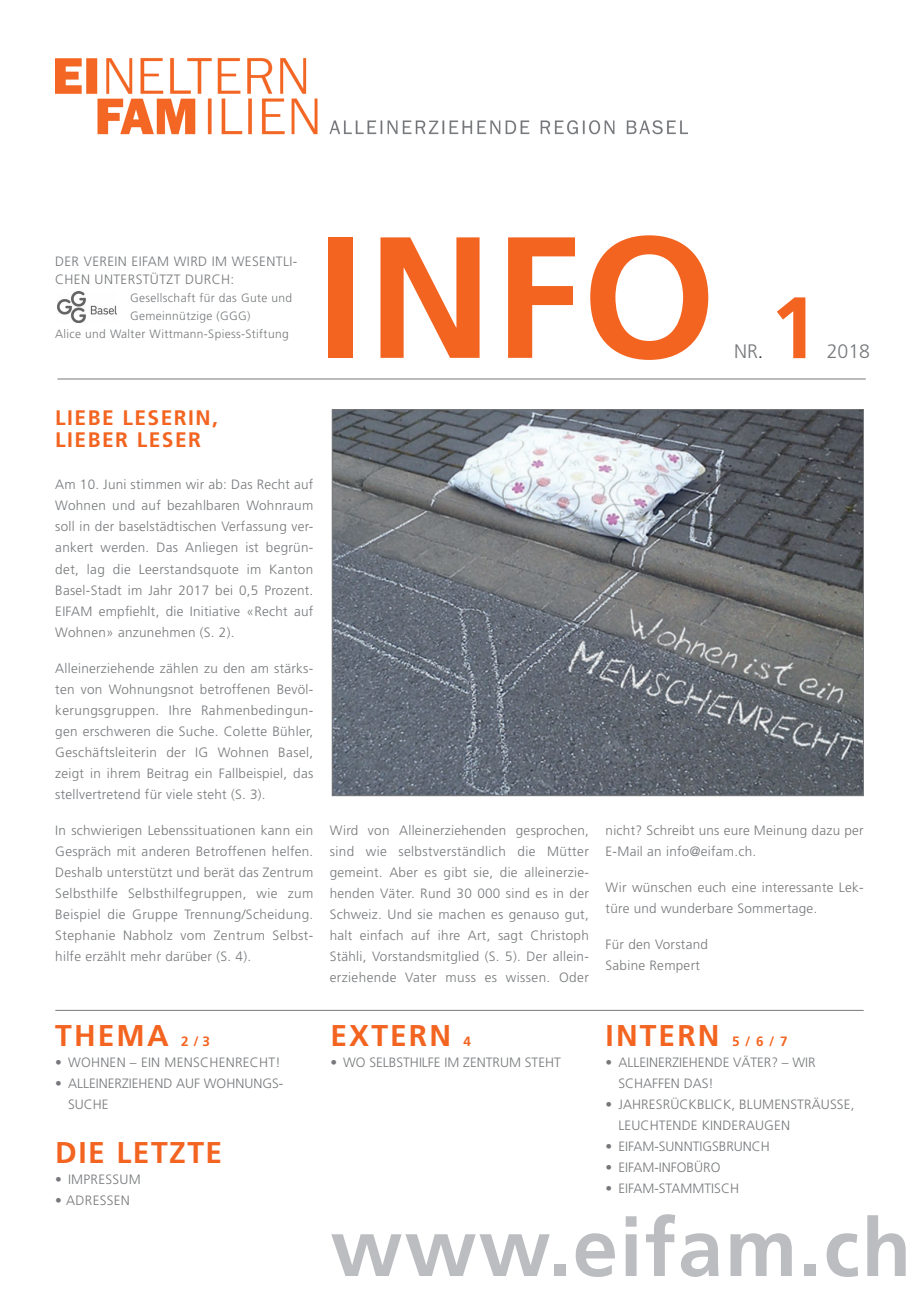
<style>
.page{position:relative;width:919px;height:1289px;background:#fff}
.page>*{position:absolute;margin:0;border:0;box-sizing:border-box;transform-origin:0 0}
.t1{font:700 172.5px "Frutiger";color:#f36421}
.t2{font:700 87px "Frutiger";color:#f36421}
.t3{font:700 81px "Frutiger";letter-spacing:.025em;color:#bcbdc0}
.t4{font:700 30px "Frutiger";letter-spacing:.07em;color:#f36421}
.t5{font:700 30px "Frutiger";letter-spacing:.05em;color:#f36421}
.t6{font:700 21px/22.5px "Frutiger";letter-spacing:.07em;color:#f36421}
.t7{font:300 19.5px "Frutiger";color:#76787b}
.t8{font:300 13.5px/21px "Frutiger";letter-spacing:.02em;color:#76787b}
.t9{font:300 13.5px/21px "Frutiger";color:#76787b}
.t10{font:700 13.5px "Frutiger";color:#f36421}
.t11{font:300 12px/18px "Frutiger";letter-spacing:.03em;color:#76787b}
.s1{color:#231f20}
</style>
<div class="page">
<img style="left:55px;top:58px;width:632px;height:77px">
<hr style="left:55px;top:1009px;width:808px;height:1px;background:#76787b">
<hr style="left:57px;top:378px;width:808px;height:1px;background:#76787b">
<img style="left:334px;top:411px;width:527px;height:382px">
<img style="left:57px;top:291px;width:60px;height:32px">
<p class="t8" style="left:55px;top:252px;width:244px;line-height:18px">Der Verein eifam wird im wesentli&shy;chen unterstützt durch:</p>
<p class="t11" style="left:55px;top:289px;width:29px">G</p>
<p class="t11" style="left:139px;top:289px;width:155px">esellschaft für das Gute und</p>
<p class="t11" style="left:55px;top:307px;width:29px">G</p>
<p class="t11" style="left:139px;top:307px;width:91px">emeinnützige (GGG</p>
<p class="t11" style="left:55px;top:307px;width:235px;text-indent:192px">)<br>Alice und Walter Wittmann-Spiess-Stiftung</p>
<h1 class="t1" style="left:316px;top:196px;width:401px">INFO</h1>
<h3 class="t7" style="left:734px;top:340px;width:31px">NR <span class="s1">.</span></h3>
<h2 class="t2" style="left:770px;top:277px;width:50px">1</h2>
<h3 class="t7" style="left:826px;top:340px;width:45px">2018</h3>
<h3 class="t6" style="left:55px;top:406px;width:164px">LIEBE LESERIN,<br>LIEBER LESER</h3>
<p class="t8" style="left:55px;top:474px;width:259px;text-align:justify">Am 10. Juni stimmen wir ab: Das Recht auf Wohnen und auf bezahlbaren Wohnraum soll in der baselstädtischen Verfassung ver&shy;ankert werden. Das Anliegen ist begrün&shy;det, lag die Leerstandsquote im Kanton Basel-Stadt im Jahr 2017 bei 0,5 Prozent.<br>EIFAM empfiehlt, die Initiative «Recht auf Wohnen» anzunehmen (S. 2).</p>
<p class="t8" style="left:55px;top:657px;width:259px;text-align:justify">Alleinerziehende zählen zu den am stärks&shy;ten von Wohnungsnot betroffenen Bevöl&shy;kerungsgruppen. Ihre Rahmenbedingun&shy;gen erschweren die Suche. Colette Bühler, Geschäftsleiterin der IG</p>
<p class="t8" style="left:55px;top:741px;width:259px;text-align:justify;text-indent:162px">Wohnen Basel, zeigt in ihrem Beitrag ein Fallbeispiel, das stellvertretend für viele steht (S. 3).</p>
<p class="t8" style="left:55px;top:819px;width:259px;text-align:justify">In schwierigen Lebenssituationen kann ein Gespräch mit anderen Betroffenen helfen.<br>Deshalb unterstützt und berät das Zentrum Selbsthilfe Selbsthilfegruppen, wie zum Beispiel die Gruppe Trennung/Scheidung.<br>Stephanie Nabholz vom Zentrum Selbst&shy;hilfe erzählt mehr darüber (S. 4).</p>
<p class="t8" style="left:330px;top:819px;width:261px;text-align:justify">Wird von Alleinerziehenden gesprochen, sind wie selbstverständlich die M ütter gemeint. Aber es gibt sie, die alleinerzie&shy;henden Väter. Rund 30 000 sind es in der Schweiz. U nd sie machen es genauso gut, halt einfach auf ihre Art, sagt Christoph Stähli, Vorstandsmitglied (S. 5). Der allein&shy;erziehende Vater muss es wissen. Oder</p>
<h3 class="t4" style="left:55px;top:1017px;width:115px">THEMA</h3>
<p class="t10" style="left:181px;top:1032px;width:30px">2 / 3</p>
<p class="t8" style="left:55px;top:1051px;width:227px">• Wohnen – ein M enschenrecht!</p>
<p class="t9" style="left:68px;top:1072px;width:217px;text-indent:-13px">• Alleinerziehend auf Wohnungs&shy;suche</p>
<h3 class="t5" style="left:55px;top:1134px;width:164px">DIE LETZTE</h3>
<p class="t8" style="left:55px;top:1168px;width:87px">• I mpressum</p>
<p class="t8" style="left:55px;top:1189px;width:76px">• Adressen</p>
<h3 class="t4" style="left:330px;top:1017px;width:122px">EXTERN</h3>
<p class="t10" style="left:463px;top:1032px;width:9px">4</p>
<p class="t9" style="left:330px;top:1051px;width:232px">• Wo selbsthilfe im Zentrum steht</p>
<p class="t8" style="left:605px;top:819px;width:259px">nicht? Schreibt uns eure Meinung dazu per<br>E-Mail an info@eifam.ch.</p>
<p class="t8" style="left:605px;top:876px;width:259px">Wir wünschen euch eine interessante Lek&shy;türe und wunderbare Sommertage.</p>
<p class="t8" style="left:605px;top:933px;width:104px">Für den Vorstand<br>Sabine Rempert</p>
<h3 class="t4" style="left:605px;top:1017px;width:115px">INTERN</h3>
<p class="t10" style="left:732px;top:1032px;width:57px">5 / 6 / 7</p>
<p class="t9" style="left:618px;top:1051px;width:199px;text-indent:-13px">• Alleinerziehende Väter? – Wir schaffen das!</p>
<p class="t8" style="left:618px;top:1093px;width:237px;text-indent:-13px">• Jahresrückblick, Blumensträusse, leuchtende Kinderaugen</p>
<p class="t9" style="left:605px;top:1135px;width:166px">• Eifam-sunntigsbrunch</p>
<p class="t9" style="left:605px;top:1156px;width:116px">• Eifam-Infobüro</p>
<p class="t9" style="left:605px;top:1177px;width:135px">• eifam-Stammtisch</p>
<h3 class="t3" style="left:330px;top:1200px;width:582px">WWW.EIFAM.CH</h3>
</div>
